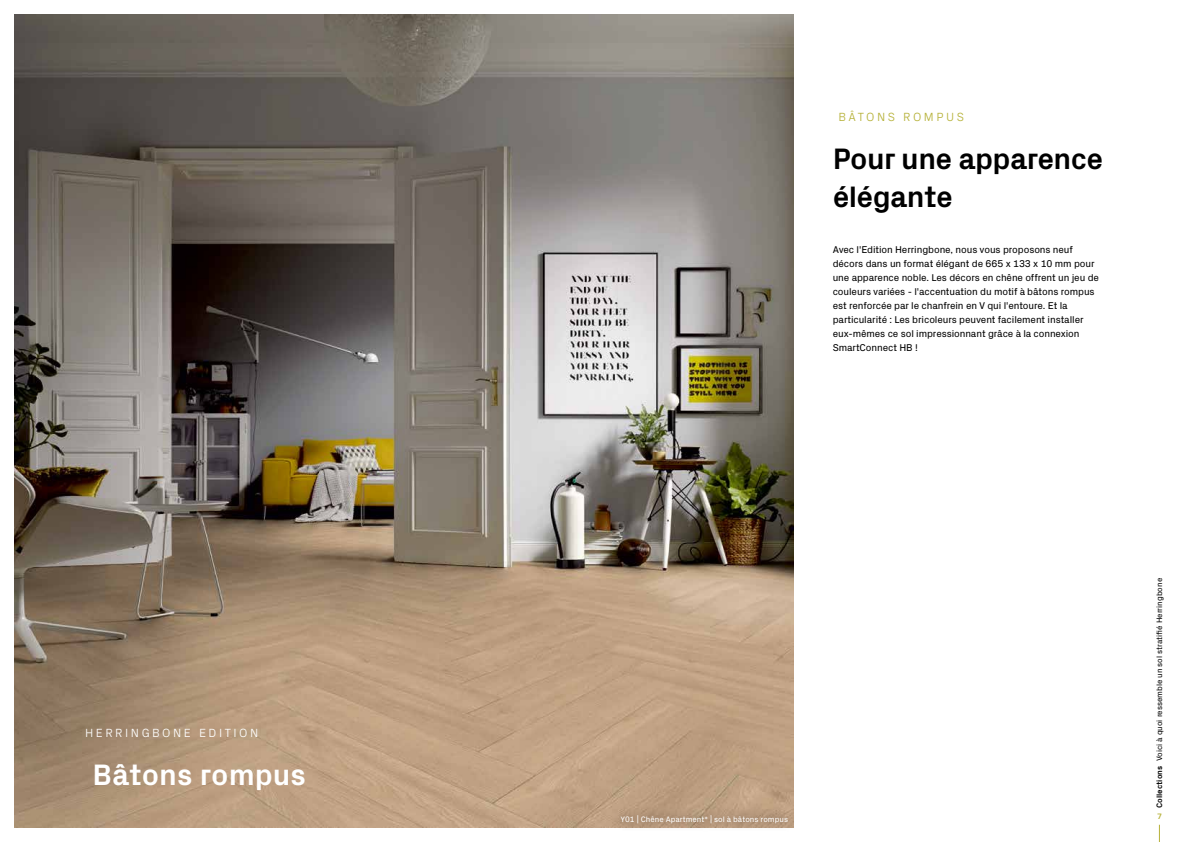
<style>
.page{position:relative;width:1191px;height:842px;background:#fff}
.page>*{position:absolute;margin:0;border:0;box-sizing:border-box;transform-origin:0 0}
.t1{font:700 30px/38px "Px Grotesk";letter-spacing:-.02em;color:#000}
.t2{font:700 30px "Px Grotesk";color:#fff}
.t3{font:300 12px "Px Grotesk";letter-spacing:.21em;color:#fff}
.t4{font:300 12px "Px Grotesk";letter-spacing:.21em;color:#b6b138}
.t5{font:10px/14px "Px Grotesk";letter-spacing:-.01em;color:#000}
.t6{font:8px "Px Grotesk";color:#000}
.t7{font:8px "Px Grotesk";color:#fff}
.t8{font:700 8px "Px Grotesk";color:#000}
.t9{font:700 8px "Px Grotesk";color:#b6b138}
</style>
<div class="page">
<img style="left:14px;top:14px;width:779px;height:814px">
<div style="left:611px;top:806px;width:186px;height:26px;background:#322116;opacity:.8"></div>
<svg style="left:1158px;top:825px;width:1px;height:17px"></svg>
<p class="t3" style="left:85px;top:725px;width:175px">HERRINGBONE EDITION</p>
<h1 class="t2" style="left:92px;top:753px;width:215px">Bâtons rompus</h1>
<p class="t4" style="left:838px;top:108px;width:127px">BÂTONS ROMPUS</p>
<h1 class="t1" style="left:832px;top:138px;width:272px">Pour une apparence élégante</h1>
<p class="t5" style="left:832px;top:242px;width:268px">Avec l'Edition Herringbone, nous vous proposons neuf décors dans un format élégant de 665 x 133 x 10 mm pour une apparence noble. Les décors en chêne offrent un jeu de couleurs variées - l'accentuation du motif à bâtons rompus est renforcée par le chanfrein en V qui l'entoure. Et la particularité : Les bricoleurs peuvent facilement installer eux-mêmes ce sol impressionnant grâce à la connexion SmartConnect HB !</p>
<p class="t6" style="left:1153px;top:761px;width:185px;rotate:-90deg">Voici à quoi ressemble un sol stratifié Herringbone</p>
<p class="t8" style="left:1153px;top:808px;width:44px;rotate:-90deg">Collections</p>
<p class="t7" style="left:620px;top:814px;width:169px">Y01 | Chêne Apartment* | sol à bâtons rompus</p>
<p class="t9" style="left:1157px;top:810px;width:6px">7</p>
</div>
